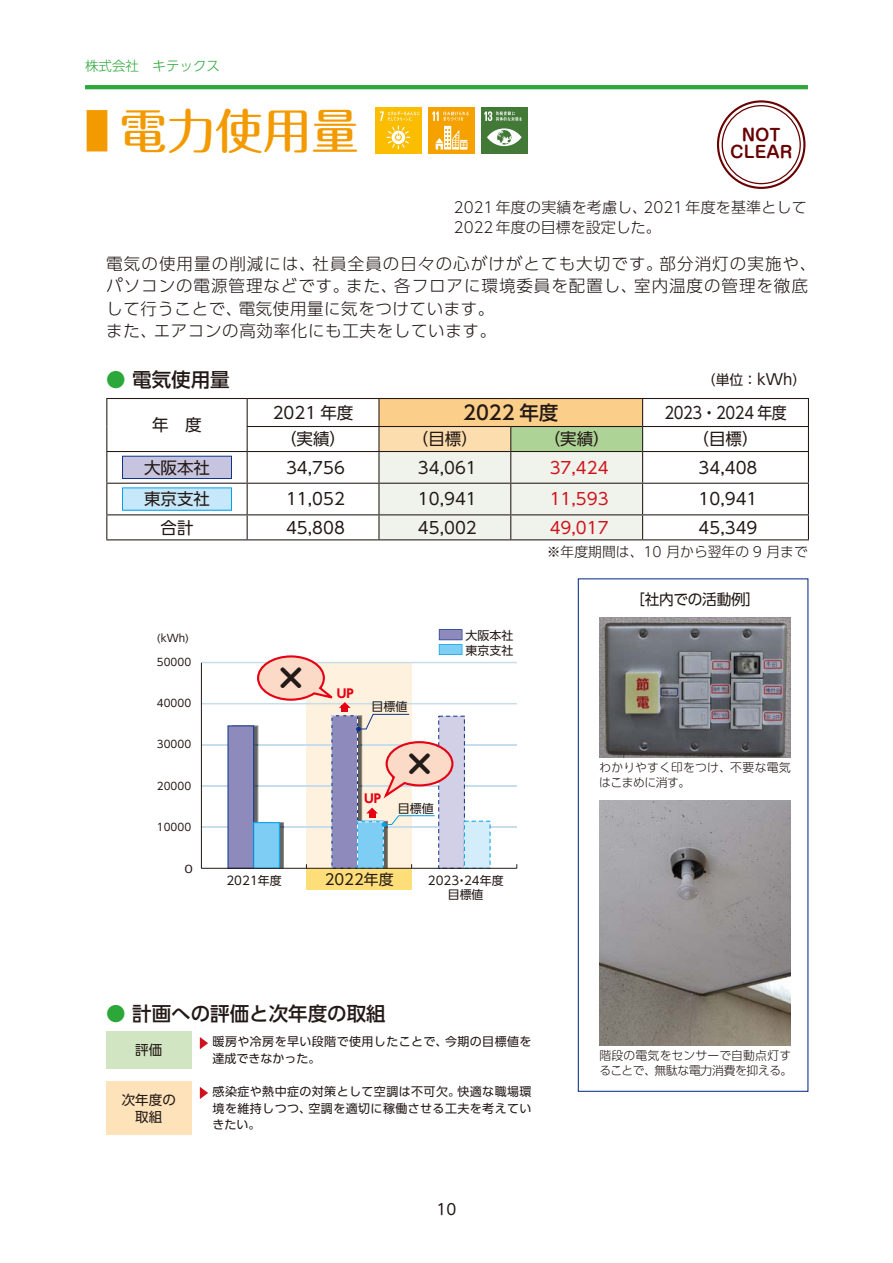
<style>
.page{position:relative;width:893px;height:1263px;background:#fff}
.page>*{position:absolute;margin:0;border:0;box-sizing:border-box;transform-origin:0 0}
.t1{font:48px "Maru Fo Pro Medium 90 msp RKSJ H";color:#f39a00}
.t2{font:33px "UD Shin M Go Pro Bold 90 msp RKSJ H";color:#231916}
.t3{font:19.5px "UD Shin Go Pro Medium 90 msp RKSJ H";color:#231916}
.t4{font:16.5px/22.5px "UD Shin Go Pro Light 90 msp RKSJ H";letter-spacing:.06em;color:#231916}
.t5{font:16.5px "UD Shin Go Pro Regular 90 msp RKSJ H";color:#231916}
.t6{font:16.5px "UD Shin Go Pro Regular 90 msp RKSJ H";color:#d1131c}
.t7{font:16.5px "UD Shin Go Pro Regular 90 msp RKSJ H";letter-spacing:-.03em;color:#231916;scale:.9 1}
.t8{font:16.2px/17px "Shin M Go Pro De Bold 90 msp RKSJ H";color:#680000;text-align:center}
.t9{font:15px/19.5px "UD Shin Go Pro Light 90 msp RKSJ H";letter-spacing:.005em;color:#231916}
.t10{font:15px "UD Shin Go Pro Regular 90 msp RKSJ H";letter-spacing:-.02em;color:#231916}
.t11{font:15px "UD Shin M Go Pro Regular 90 msp RKSJ H";color:#231916}
.t12{font:14.85px "UD Shin Go Pro Regular 90 msp RKSJ H";color:#231916}
.t13{font:13.8px "UD Shin Go Pro Light 90 msp RKSJ H";color:#231916}
.t14{font:13.8px "UD Shin Go Pro Regular 90 msp RKSJ H";color:#231916}
.t15{font:13.5px "UD Shin Go Pro Light 90 msp RKSJ H";color:#2ca739}
.t16{font:13.5px/16.5px "UD Shin Go Pro Regular 90 msp RKSJ H";color:#231916;text-align:center}
.t17{font:12px/16.5px "UD Shin Go Pro Regular 90 msp RKSJ H";letter-spacing:.035em;color:#231916}
.t18{font:12px/15px "UD Shin Go Pro Light 90 msp RKSJ H";letter-spacing:.01em;color:#231916}
.t19{font:12px "UD Shin Go Pro Bold 90 msp RKSJ H";color:#e60013}
.t20{font:11.85px/13.5px "UD Shin Go Pro Regular 90 msp RKSJ H";color:#231916;text-align:center}
.t21{font:10.35px "UD Shin Go Pro Regular 90 msp RKSJ H";color:#231916}
.t22{font:10.35px "UD Shin Go Pro Regular 90 msp RKSJ H";color:#231916;scale:1.24 1}
.s1{font-family:"UD Shin Go Pro Light 90 msp RKSJ H"}
.s2{color:#2ca739}
.s3{font-size:15px}
</style>
<div class="page">
<hr style="left:85px;top:85px;width:723px;height:4px;background:#2ca739">
<div style="left:375px;top:108px;width:47px;height:46px;background:#fabd00"></div>
<svg style="left:380px;top:111px;width:40px;height:38px"></svg>
<div style="left:428px;top:108px;width:47px;height:46px;background:#f5a200"></div>
<svg style="left:432px;top:111px;width:37px;height:39px"></svg>
<div style="left:481px;top:108px;width:46px;height:46px;background:#427936"></div>
<svg style="left:487px;top:128px;width:35px;height:18px"></svg>
<svg style="left:484px;top:111px;width:38px;height:10px"></svg>
<div style="left:717px;top:100px;width:88px;height:89px;border:2px solid #680000;border-radius:50%"></div>
<div style="left:722px;top:105px;width:79px;height:79px;border:1px solid #680000;border-radius:50%"></div>
<div style="left:578px;top:578px;width:230px;height:514px;border:1px solid #0e3388"></div>
<img style="left:600px;top:617px;width:191px;height:140px">
<img style="left:600px;top:800px;width:191px;height:245px">
<svg style="left:107px;top:399px;width:140px;height:140px"></svg>
<hr style="left:106px;top:398px;width:141px;height:1px;background:#231916">
<hr style="left:247px;top:398px;width:132px;height:1px;background:#231916">
<hr style="left:379px;top:398px;width:132px;height:1px;background:#231916">
<hr style="left:511px;top:398px;width:298px;height:1px;background:#231916">
<svg style="left:106px;top:399px;width:1px;height:52px"></svg>
<hr style="left:106px;top:451px;width:141px;height:1px;background:#231916">
<hr style="left:106px;top:452px;width:1px;height:31px;background:#231916">
<hr style="left:106px;top:483px;width:141px;height:1px;background:#231916">
<hr style="left:106px;top:484px;width:1px;height:30px;background:#231916">
<hr style="left:106px;top:514px;width:141px;height:1px;background:#231916">
<svg style="left:106px;top:515px;width:1px;height:24px"></svg>
<svg style="left:247px;top:399px;width:562px;height:140px"></svg>
<hr style="left:106px;top:539px;width:703px;height:1px;background:#231916">
<div style="left:123px;top:456px;width:108px;height:22px;background:#c7c4df"></div>
<div style="left:122px;top:456px;width:110px;height:23px;border:1px solid #0e3388"></div>
<div style="left:123px;top:488px;width:108px;height:22px;background:#c7e8fa"></div>
<div style="left:122px;top:487px;width:110px;height:24px;border:1px solid #00a1e9"></div>
<div style="left:306px;top:868px;width:106px;height:22px;background:#fede78"></div>
<hr style="left:201px;top:662px;width:316px;height:1px;background:#c6deeb">
<hr style="left:201px;top:744px;width:316px;height:2px;background:#c6deeb">
<hr style="left:201px;top:703px;width:316px;height:1px;background:#c6deeb">
<hr style="left:201px;top:826px;width:316px;height:2px;background:#c6deeb">
<hr style="left:201px;top:785px;width:316px;height:2px;background:#c6deeb">
<hr style="left:201px;top:663px;width:1px;height:205px;background:#231916">
<div style="left:439px;top:716px;width:25px;height:152px;background:#d2d0e6"></div>
<div style="left:438px;top:716px;width:27px;height:152px;border:1px dashed #0e3388"></div>
<div style="left:464px;top:821px;width:26px;height:47px;background:#d3edfb"></div>
<div style="left:228px;top:726px;width:26px;height:142px;background:#8e8bbc"></div>
<hr style="left:201px;top:868px;width:316px;height:1px;background:#231916">
<svg style="left:232px;top:629px;width:230px;height:240px"></svg>
<div style="left:106px;top:1031px;width:85px;height:37px;background:#d1e5c2"></div>
<div style="left:106px;top:1081px;width:85px;height:54px;background:#fde2ba"></div>
<svg style="left:200px;top:1037px;width:8px;height:12px"></svg>
<svg style="left:200px;top:1087px;width:8px;height:12px"></svg>
<p class="t15" style="left:85px;top:61px;width:136px">株式会社　キテックス</p>
<h1 class="t1" style="left:85px;top:112px;width:276px"><span class="s1">■</span> 電力使用量</h1>
<p class="t8" style="left:730px;top:129px;width:64px">NOT<br>CLEAR</p>
<p class="t9" style="left:454px;top:200px;width:354px">2021年度の実績を考慮し、2021年度を基準として<br>2022年度の目標を設定した。</p>
<p class="t4" style="left:106px;top:254px;width:711px">電気の使用量の削減には、社員全員の日々の心がけがとても大切です。部分消灯の実施や、パソコンの電源管理などです。また、各フロアに環境委員を配置し、室内温度の管理を徹底して行うことで、電気使用量に気をつけています。<br>また、エアコンの高効率化にも工夫をしています。</p>
<p class="t3" style="left:106px;top:372px;width:125px"><span class="s2">●</span> 電気使用量</p>
<p class="t14" style="left:702px;top:375px;width:106px">（単位：<span class="s3">kWh</span>）</p>
<p class="t5" style="left:152px;top:419px;width:51px">年　度</p>
<p class="t5" style="left:273px;top:406px;width:82px">2021 年度</p>
<p class="t3" style="left:463px;top:405px;width:97px">2022 年度</p>
<p class="t7" style="left:664px;top:406px;width:137px">2023・2024 年度</p>
<p class="t5" style="left:280px;top:433px;width:67px">（実績）</p>
<p class="t5" style="left:412px;top:433px;width:67px">（目標）</p>
<p class="t5" style="left:544px;top:433px;width:67px">（実績）</p>
<p class="t5" style="left:692px;top:433px;width:67px">（目標）</p>
<p class="t5" style="left:144px;top:461px;width:67px">大阪本社</p>
<p class="t5" style="left:286px;top:461px;width:60px">34,756</p>
<p class="t5" style="left:418px;top:461px;width:60px">34,061</p>
<p class="t6" style="left:550px;top:461px;width:60px">37,424</p>
<p class="t5" style="left:698px;top:461px;width:60px">34,408</p>
<p class="t5" style="left:144px;top:493px;width:67px">東京支社</p>
<p class="t5" style="left:286px;top:493px;width:60px">11,052</p>
<p class="t5" style="left:418px;top:493px;width:60px">10,941</p>
<p class="t6" style="left:550px;top:493px;width:60px">11,593</p>
<p class="t5" style="left:698px;top:493px;width:60px">10,941</p>
<p class="t5" style="left:160px;top:521px;width:34px">合計</p>
<p class="t5" style="left:286px;top:521px;width:60px">45,808</p>
<p class="t5" style="left:418px;top:521px;width:60px">45,002</p>
<p class="t6" style="left:550px;top:521px;width:60px">49,017</p>
<p class="t5" style="left:698px;top:521px;width:60px">45,349</p>
<p class="t13" style="left:547px;top:546px;width:263px">※年度期間は、10 月から翌年の 9 月まで</p>
<p class="t21" style="left:157px;top:634px;width:34px">(kWh)</p>
<p class="t17" style="left:465px;top:629px;width:49px">大阪本社</p>
<p class="t17" style="left:465px;top:644px;width:49px">東京支社</p>
<p class="t21" style="left:157px;top:658px;width:36px">50000</p>
<h2 class="t2" style="left:275px;top:666px;width:34px">×</h2>
<p class="t19" style="left:337px;top:688px;width:19px">UP</p>
<p class="t21" style="left:157px;top:699px;width:36px">40000</p>
<p class="t17" style="left:371px;top:700px;width:38px">目標値</p>
<p class="t21" style="left:157px;top:741px;width:36px">30000</p>
<p class="t21" style="left:157px;top:782px;width:36px">20000</p>
<p class="t21" style="left:157px;top:823px;width:36px">10000</p>
<p class="t22" style="left:185px;top:865px;width:8px">0</p>
<p class="t19" style="left:364px;top:794px;width:19px">UP</p>
<h2 class="t2" style="left:403px;top:752px;width:34px">×</h2>
<p class="t17" style="left:398px;top:802px;width:37px">目標値</p>
<p class="t12" style="left:325px;top:873px;width:70px">2022年度</p>
<p class="t20" style="left:226px;top:875px;width:57px">2021年度</p>
<p class="t20" style="left:428px;top:875px;width:77px">2023・24年度目標値</p>
<p class="t3" style="left:106px;top:1006px;width:281px"><span class="s2">●</span> 計画への評価と次年度の取組</p>
<p class="t16" style="left:135px;top:1044px;width:28px">評価</p>
<p class="t17" style="left:213px;top:1035px;width:320px">暖房や冷房を早い段階で使用したことで、今期の目標値を達成できなかった。</p>
<p class="t16" style="left:122px;top:1093px;width:55px">次年度の取組</p>
<p class="t17" style="left:213px;top:1085px;width:320px;text-align:justify">感染症や熱中症の対策として空調は不可欠。快適な職場環境を維持しつつ、空調を適切に稼働させる工夫を考えていきたい。</p>
<p class="t11" style="left:437px;top:1204px;width:21px">10</p>
<p class="t10" style="left:630px;top:593px;width:132px">［社内での活動例］</p>
<p class="t18" style="left:599px;top:762px;width:193px">わかりやすく印をつけ、不要な電気はこまめに消す。</p>
<p class="t18" style="left:599px;top:1050px;width:195px">階段の電気をセンサーで自動点灯することで、無駄な電力消費を抑える。</p>
</div>
